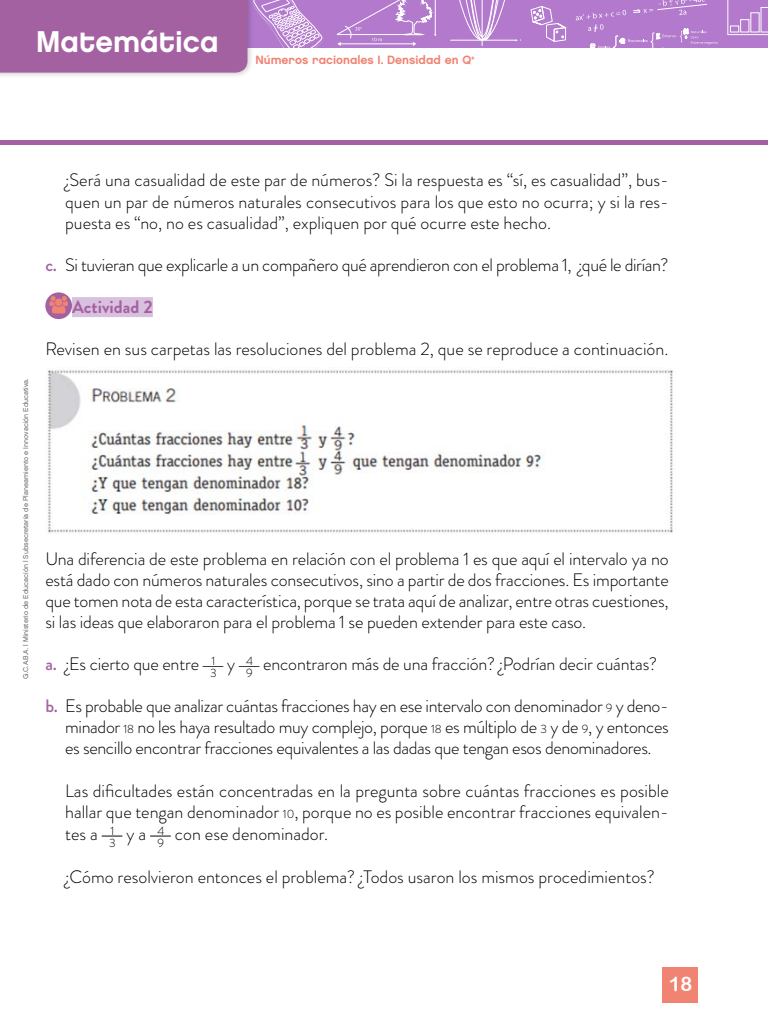
<style>
.page{position:relative;width:768px;height:1024px;background:#fff}
.page>*{position:absolute;margin:0;border:0;box-sizing:border-box;transform-origin:0 0}
.t1{font:30px "Chalet New York Nineteen Eighty";color:#fff}
.t2{font:20px "Arial Rounded MT Bold";color:#fff}
.SF_texto_con_viñetas{font:300 18px/21px "Brandon Grotesque";letter-spacing:-.02em;color:#000;text-align:justify}
.SF_texto_ABC_activid{font:300 18px/21px "Brandon Grotesque";letter-spacing:-.01em;color:#000;text-align:justify}
.txt_indentado{font:300 18px/21.6px "Brandon Grotesque";color:#000;text-align:justify}
.SF_texto_indentado{font:300 18px/21.6px "Brandon Grotesque";color:#000;text-align:justify}
.SF_texto_principal{font:300 18px "Brandon Grotesque";color:#000}
.SF_Titulo_actividad{font:700 18px "Brandon Grotesque";color:#a461a1}
.t3{font:12px "Chalet New York Nineteen Eighty";color:#f08372}
.SF_texto_principal-2{font:300 12px "Brandon Grotesque";color:#000}
.t4{font:7px "Chalet London Nineteen Sixty";color:#666}
.s1{font-weight:500;color:#a461a1}
.s2{font-size:12px}
</style>
<div class="page">
<div style="left:244px;top:0;width:524px;height:47px;background:#b279cc"></div>
<svg style="left:531px;top:6px;width:36px;height:36px"></svg>
<svg style="left:456px;top:0;width:52px;height:46px"></svg>
<hr style="left:482px;top:0;width:1px;height:46px;background:#fff">
<hr style="left:451px;top:40px;width:65px;height:1px;background:#fff">
<hr style="left:728px;top:34px;width:40px;height:1px;background:#fff">
<hr style="left:727px;top:0;width:1px;height:34px;background:#fff">
<div style="left:730px;top:25px;width:9px;height:8px;border:1px solid #fff"></div>
<div style="left:740px;top:19px;width:9px;height:14px;border:1px solid #fff"></div>
<div style="left:750px;top:12px;width:10px;height:21px;border:1px solid #fff"></div>
<svg style="left:761px;top:7px;width:7px;height:26px"></svg>
<svg style="left:576px;top:0;width:142px;height:48px"></svg>
<svg style="left:254px;top:0;width:69px;height:47px"></svg>
<svg style="left:336px;top:0;width:100px;height:46px"></svg>
<div style="left:0;top:0;width:254px;height:79px;background:#000;opacity:.22"></div>
<div style="left:0;top:0;width:247px;height:73px;background:#a461a1"></div>
<div style="left:662px;top:967px;width:36px;height:36px;background:#f08372"></div>
<div style="left:72px;top:297px;width:81px;height:20px;background:#d8c1de"></div>
<svg style="left:45px;top:292px;width:27px;height:27px"></svg>
<svg style="left:49px;top:296px;width:19px;height:17px"></svg>
<img style="left:48px;top:368px;width:625px;height:165px">
<svg style="left:203px;top:666px;width:20px;height:1px"></svg>
<svg style="left:239px;top:666px;width:20px;height:1px"></svg>
<svg style="left:102px;top:836px;width:20px;height:1px"></svg>
<svg style="left:150px;top:836px;width:21px;height:1px"></svg>
<div style="left:0;top:140px;width:768px;height:5px;background:#a461a1"></div>
<h1 class="t1" style="left:36px;top:23px;width:184px">Matemática</h1>
<p class="t3" style="left:255px;top:52px;width:221px">Números racionales I. Densidad en Q<sup>+</sup></p>
<p class="t4" style="left:21px;top:679px;width:302px;rotate:-90deg">G.C.A.B.A. | Ministerio de Educación | Subsecretaría de Planeamiento e Innovación Educativa.</p>
<p class="SF_texto_indentado" style="left:65px;top:169px;width:605px">¿Será una casualidad de este par de números? Si la respuesta es “sí, es casualidad”, bus&shy;quen un par de números naturales consecutivos para los que esto no ocurra; y si la res&shy;puesta es “no, no es casualidad”, expliquen por qué ocurre este hecho.</p>
<p class="SF_texto_con_viñetas" style="left:45px;top:254px;width:625px"><span class="s1">c.</span> Si tuvieran que explicarle a un compañero qué aprendieron con el problema 1, ¿qué le dirían?</p>
<p class="SF_Titulo_actividad" style="left:72px;top:294px;width:82px">Actividad 2</p>
<p class="SF_texto_principal" style="left:45px;top:337px;width:625px">Revisen en sus carpetas las resoluciones del problema 2, que se reproduce a continuación.</p>
<p class="SF_texto_con_viñetas" style="left:45px;top:548px;width:625px">Una diferencia de este problema en relación con el problema 1 es que aquí el intervalo ya no está dado con números naturales consecutivos, sino a partir de dos fracciones. Es importante que tomen nota de esta característica, porque se trata aquí de analizar, entre otras cuestiones, si las ideas que elaboraron para el problema 1 se pueden extender para este caso.</p>
<p class="SF_texto_ABC_activid" style="left:45px;top:653px;width:155px"><span class="s1">a.</span> ¿Es cierto que entre</p>
<p class="SF_texto_principal-2" style="left:212px;top:653px;width:5px">1</p>
<p class="SF_texto_principal-2" style="left:246px;top:653px;width:8px">4</p>
<p class="SF_texto_principal-2" style="left:246px;top:665px;width:8px">9</p>
<p class="SF_texto_ABC_activid" style="left:263px;top:653px;width:395px">encontraron más de una fracción? ¿Podrían decir cuántas?</p>
<p class="SF_texto_ABC_activid" style="left:65px;top:695px;width:605px;text-indent:-20px"><span class="s1">b.</span> Es probable que analizar cuántas fracciones hay en ese intervalo con denominador <span class="s2">9</span> y deno&shy;minador <span class="s2">18</span> no les haya resultado muy complejo, porque <span class="s2">18</span> es múltiplo de <span class="s2">3</span> y de <span class="s2">9</span>, y entonces es sencillo encontrar fracciones equivalentes a las dadas que tengan esos denominadores.</p>
<p class="txt_indentado" style="left:65px;top:780px;width:605px">Las dificultades están concentradas en la pregunta sobre cuántas fracciones es posible hallar que tengan denominador <span class="s2">10</span>, porque no es posible encontrar fracciones equivalen&shy;tes a</p>
<p class="SF_texto_principal-2" style="left:210px;top:665px;width:8px">3</p>
<p class="SF_texto_ABC_activid" style="left:227px;top:653px;width:9px">y</p>
<p class="SF_texto_principal-2" style="left:157px;top:822px;width:8px">4</p>
<p class="SF_texto_principal-2" style="left:158px;top:834px;width:8px">9</p>
<p class="SF_texto_principal-2" style="left:111px;top:822px;width:5px">1</p>
<p class="SF_texto_principal-2" style="left:109px;top:834px;width:8px">3</p>
<p class="txt_indentado" style="left:127px;top:823px;width:21px">y a</p>
<p class="txt_indentado" style="left:175px;top:823px;width:155px">con ese denominador.</p>
<p class="txt_indentado" style="left:65px;top:866px;width:591px">¿Cómo resolvieron entonces el problema? ¿Todos usaron los mismos procedimientos?</p>
<p class="t2" style="left:669px;top:972px;width:25px">18</p>
</div>
